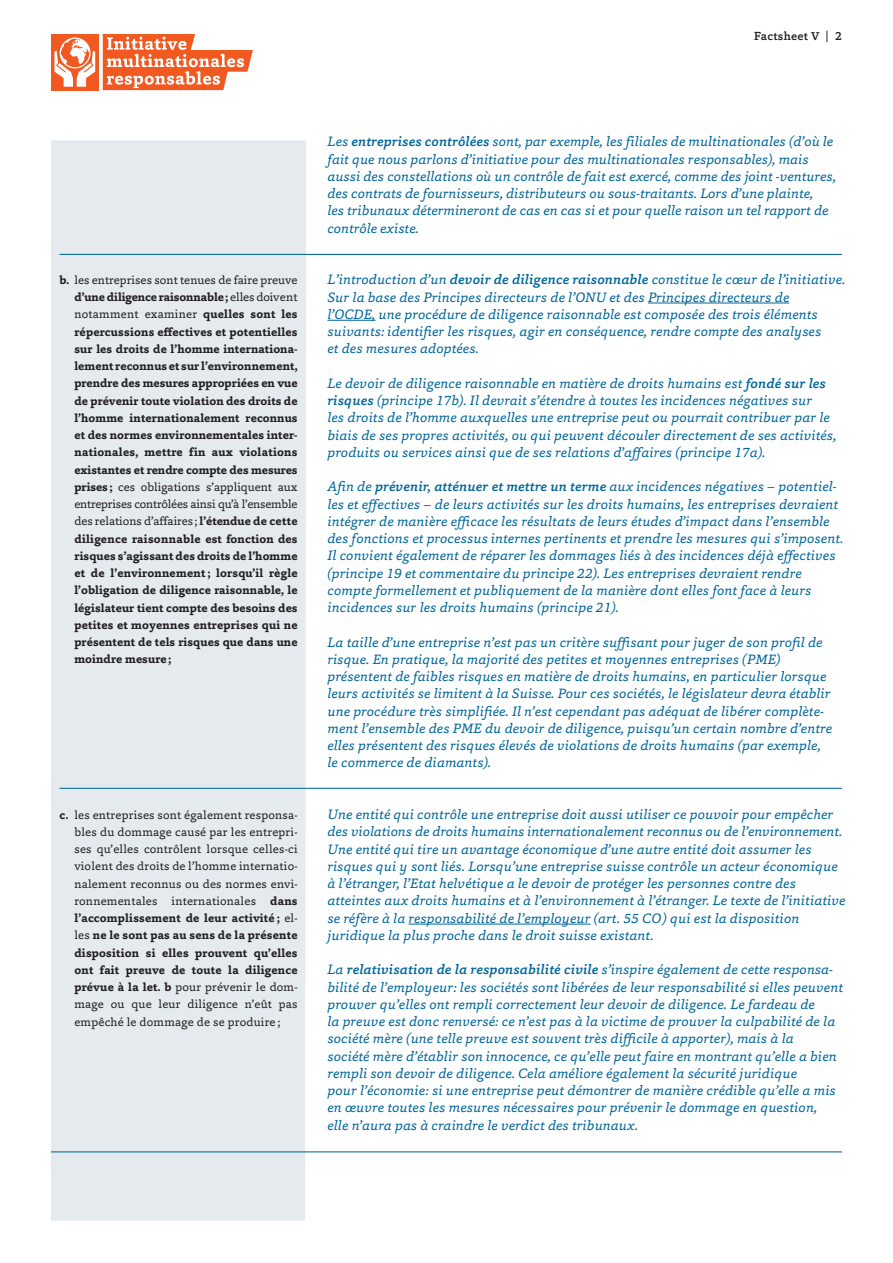
<style>
.page{position:relative;width:893px;height:1263px;background:#fff}
.page>*{position:absolute;margin:0;border:0;box-sizing:border-box;transform-origin:0 0}
.t1{font:italic 13.8px/17.2px "Capita";letter-spacing:.01em;color:#01669a}
.t2{font:700 12px/17.2px "Capita";letter-spacing:.005em;color:#231f20;text-align:justify}
.t3{font:12px/17.2px "Capita";letter-spacing:.015em;color:#231f20;text-align:justify}
.t4{font:500 12px "Capita";letter-spacing:.02em;color:#231f20}
.s1{font-size:11.7px}
.s2{font-weight:400}
.s3{font-weight:700}
.s4{font-weight:500}
</style>
<div class="page">
<div style="left:51px;top:34px;width:48px;height:56px;background:#f15921"></div>
<svg style="left:54px;top:38px;width:41px;height:49px"></svg>
<svg style="left:103px;top:34px;width:150px;height:56px"></svg>
<div style="left:51px;top:140px;width:255px;height:1080px;background:#e4eaee"></div>
<hr style="left:648px;top:303px;width:141px;height:1px;background:#01669a">
<hr style="left:327px;top:320px;width:48px;height:1px;background:#01669a">
<hr style="left:408px;top:924px;width:183px;height:1px;background:#01669a">
<hr style="left:60px;top:254px;width:782px;height:1px;background:#01669a">
<hr style="left:60px;top:788px;width:782px;height:1px;background:#01669a">
<hr style="left:51px;top:1151px;width:791px;height:1px;background:#01669a">
<p class="t4" style="left:754px;top:28px;width:89px">Factsheet <span class="s1">V</span> | 2</p>
<p class="t2" style="left:74px;top:271px;width:225px;text-indent:-15px">b. <span class="s2">les entreprises sont tenues de faire preuve </span>d’une diligence raisonnable; <span class="s2">elles doivent notamment examiner</span> quelles sont les répercussions effectives et potentielles sur les droits de l’homme internationa&shy;lement reconnus et sur l’environnement, prendre des mesures appropriées en vue de prévenir toute violation des droits de l’homme internationalement reconnus et des normes environnementales inter&shy;nationales, mettre fin aux violations existantes et rendre compte des mesures prises; <span class="s2">ces obligations s’appliquent aux entreprises contrôlées ainsi qu’à l’ensemble des relations d’affaires ;</span> l’étendue de cette diligence raisonnable est fonction des risques s’agissant des droits de l’homme et de l’environnement; lorsqu’il règle l’obligation de diligence raisonnable, le législateur tient compte des besoins des petites et moyennes entreprises qui ne présentent de tels risques que dans une moindre mesure ;</p>
<p class="t3" style="left:74px;top:806px;width:225px;text-indent:-15px"><span class="s3">c.</span> les entreprises sont également responsa&shy;bles du dommage causé par les entrepri&shy;ses qu’elles contrôlent lorsque celles-ci violent des droits de l’homme internatio&shy;nalement reconnus ou des normes envi&shy;ronnementales internationales <span class="s3">dans l’accomplissement de leur activité ;</span> el&shy;les <span class="s3">ne le sont pas au sens de la présente disposition si elles prouvent qu’elles ont fait preuve de toute la diligence prévue à la let. b</span> pour prévenir le dom&shy;mage ou que leur diligence n’eût pas empêché le dommage de se produire ;</p>
<p class="t1" style="left:327px;top:133px;width:510px">Les <span class="s4">entreprises contrôlées</span> sont, par exemple, les filiales de multinationales (d’où le fait que nous parlons d’initiative pour des multinationales responsables), mais aussi des constellations où un contrôle de fait est exercé, comme des joint -ventures, des contrats de fournisseurs, distributeurs ou sous-traitants. Lors d’une plainte,<br>les tribunaux détermineront de cas en cas si et pour quelle raison un tel rapport de contrôle existe.</p>
<p class="t1" style="left:327px;top:271px;width:519px">L’introduction d’un <span class="s4">devoir de diligence raisonnable</span> constitue le cœur de l’initiative.<br>Sur la base des Principes directeurs de l’ONU et des Principes directeurs de<br>l’OCDE, une procédure de diligence raisonnable est composée des trois éléments suivants: identifier les risques, agir en conséquence, rendre compte des analyses<br>et des mesures adoptées.</p>
<p class="t1" style="left:327px;top:374px;width:511px">Le devoir de diligence raisonnable en matière de droits humains est <span class="s4">fondé sur les risques</span> (principe 17b). Il devrait s’étendre à toutes les incidences négatives sur<br>les droits de l’homme auxquelles une entreprise peut ou pourrait contribuer par le biais de ses propres activités, ou qui peuvent découler directement de ses activités, produits ou services ainsi que de ses relations d’affaires (principe 17a).</p>
<p class="t1" style="left:327px;top:478px;width:518px">Afin de <span class="s4">prévenir, atténuer et mettre un terme</span> aux incidences négatives – potentiel&shy;les et effectives – de leurs activités sur les droits humains, les entreprises devraient intégrer de manière efficace les résultats de leurs études d’impact dans l’ensemble des fonctions et processus internes pertinents et prendre les mesures qui s’imposent.<br>Il convient également de réparer les dommages liés à des incidences déjà effectives (principe 19 et commentaire du principe 22). Les entreprises devraient rendre compte formellement et publiquement de la manière dont elles font face à leurs incidences sur les droits humains (principe 21).</p>
<p class="t1" style="left:327px;top:633px;width:506px">La taille d’une entreprise n’est pas un critère suffisant pour juger de son profil de risque. En pratique, la majorité des petites et moyennes entreprises (PME) présentent de faibles risques en matière de droits humains, en particulier lorsque leurs activités se limitent à la Suisse. Pour ces sociétés, le législateur devra établir une procédure très simplifiée. Il n’est cependant pas adéquat de libérer complète&shy;ment l’ensemble des PME du devoir de diligence, puisqu’un certain nombre d’entre elles présentent des risques élevés de violations de droits humains (par exemple, le commerce de diamants).</p>
<p class="t1" style="left:327px;top:805px;width:520px">Une entité qui contrôle une entreprise doit aussi utiliser ce pouvoir pour empêcher des violations de droits humains internationalement reconnus ou de l’environnement.<br>Une entité qui tire un avantage économique d’une autre entité doit assumer les risques qui y sont liés. Lorsqu’une entreprise suisse contrôle un acteur économique à l’étranger, l’Etat helvétique a le devoir de protéger les personnes contre des atteintes aux droits humains et à l’environnement à l’étranger. Le texte de l’initiative se réfère à la responsabilité de l’employeur (art. 55 CO) qui est la disposition juridique la plus proche dans le droit suisse existant.</p>
<p class="t1" style="left:327px;top:961px;width:517px">La <span class="s4">relativisation de la responsabilité civile</span> s’inspire également de cette responsa&shy;bilité de l’employeur: les sociétés sont libérées de leur responsabilité si elles peuvent prouver qu’elles ont rempli correctement leur devoir de diligence. Le fardeau de<br>la preuve est donc renversé: ce n’est pas à la victime de prouver la culpabilité de la société mère (une telle preuve est souvent très difficile à apporter), mais à la<br>société mère d’établir son innocence, ce qu’elle peut faire en montrant qu’elle a bien rempli son devoir de diligence. Cela améliore également la sécurité juridique<br>pour l’économie: si une entreprise peut démontrer de manière crédible qu’elle a mis en œuvre toutes les mesures nécessaires pour prévenir le dommage en question,<br>elle n’aura pas à craindre le verdict des tribunaux.</p>
</div>
